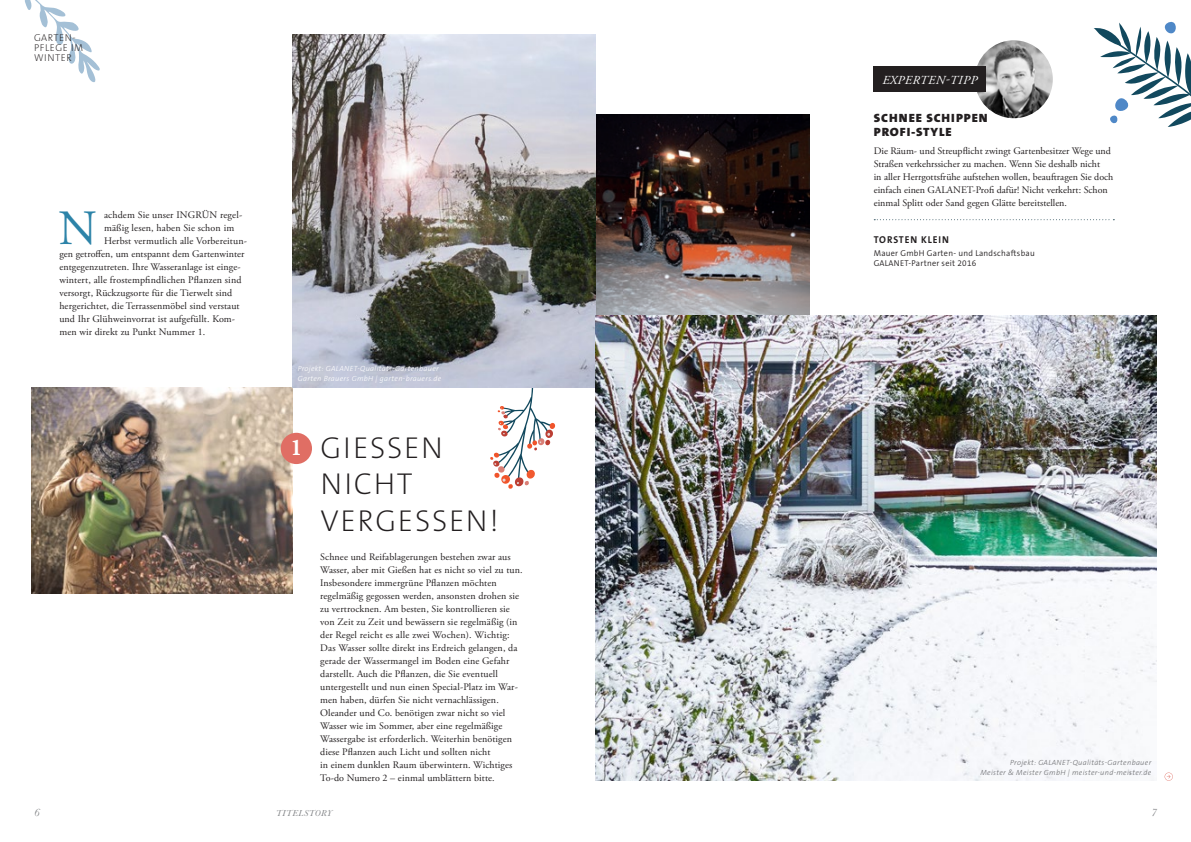
<style>
.page{position:relative;width:1191px;height:842px;background:#fff}
.page>*{position:absolute;margin:0;border:0;box-sizing:border-box;transform-origin:0 0}
._03b_Fliesstext_Init{font:49.2px "Adobe Garamond Pro";color:#2c83a8}
._01_Headline{font:200 30.4px/36.4px "The Sans B W2";letter-spacing:.055em;color:#231f20}
._03a_Fliesstext{font:600 23px "Baskerville";color:#fff}
.t1{font:italic 12.3px "Adobe Garamond Pro";letter-spacing:.035em;color:#fff}
.t2{font:900 12px/14px "The Sans B W9";letter-spacing:.07em;color:#231f20;scale:1.07 1}
.t3{font:italic 11px "Baskerville";color:#808285}
._03a_Fliesstext-2{font:10px/13px "Adobe Garamond Pro";letter-spacing:.01em;color:#231f20}
._03b_Fliesstext_Init-2{font:10px "Adobe Garamond Pro";letter-spacing:.01em;color:#231f20}
._01_Headline-2{font:200 10px/10px "The Sans B W2";letter-spacing:.055em;color:#231f20}
.t4{font:700 10px "The Sans B W7";letter-spacing:.095em;color:#231f20}
.t5{font:italic 9px "Baskerville";letter-spacing:.06em;color:#808285}
.t6{font:300 8.5px "The Sans B W4";letter-spacing:.03em;color:#231f20}
._05_Bildunterschrift{font:italic 300 7.5px/10.5px "The Sans B W3";letter-spacing:.04em;color:#6c6d70;text-align:right}
._05_Bildunterschrift-2{font:italic 300 7.5px/10.5px "The Sans B W3";letter-spacing:.04em;color:#fff}
</style>
<div class="page">
<svg style="left:490px;top:387px;width:65px;height:102px"></svg>
<img style="left:974px;top:40px;width:78px;height:78px;border-radius:39px">
<svg style="left:24px;top:0;width:76px;height:83px"></svg>
<img style="left:31px;top:387px;width:261px;height:206px">
<img style="left:595px;top:114px;width:214px;height:201px">
<img style="left:292px;top:34px;width:303px;height:353px">
<svg style="left:874px;top:219px;width:240px;height:1px"></svg>
<div style="left:873px;top:66px;width:113px;height:26px;background:#231f20"></div>
<img style="left:595px;top:315px;width:562px;height:466px">
<div style="left:281px;top:433px;width:31px;height:31px;background:#e06e64;border-radius:50%"></div>
<svg style="left:1164px;top:772px;width:8px;height:9px"></svg>
<svg style="left:1093px;top:21px;width:98px;height:106px"></svg>
<p class="_01_Headline-2" style="left:34px;top:33px;width:51px">GARTEN-<br>PFLEGE IM<br>WINTER</p>
<p class="_03b_Fliesstext_Init" style="left:58px;top:199px;width:40px">N</p>
<p class="_03b_Fliesstext_Init-2" style="left:104px;top:209px;width:140px">achdem Sie unser INGRÜN regel-</p>
<p class="_03b_Fliesstext_Init-2" style="left:104px;top:222px;width:132px">mäßig lesen, haben Sie schon im</p>
<p class="_03b_Fliesstext_Init-2" style="left:104px;top:235px;width:144px">Herbst vermutlich alle Vorbereitun-</p>
<p class="_03b_Fliesstext_Init-2" style="left:59px;top:248px;width:187px">gen getroffen, um entspannt dem Gartenwinter</p>
<p class="_03b_Fliesstext_Init-2" style="left:59px;top:261px;width:183px">entgegenzutreten. Ihre Wasseranlage ist einge-</p>
<p class="_03b_Fliesstext_Init-2" style="left:59px;top:274px;width:184px">wintert, alle frostempfindlichen Pflanzen sind</p>
<p class="_03b_Fliesstext_Init-2" style="left:59px;top:287px;width:174px">versorgt, Rückzugsorte für die Tierwelt sind</p>
<p class="_03b_Fliesstext_Init-2" style="left:59px;top:300px;width:182px">hergerichtet, die Terrassenmöbel sind verstaut</p>
<p class="_03b_Fliesstext_Init-2" style="left:59px;top:313px;width:177px">und Ihr Glühweinvorrat ist aufgefüllt. Kom-</p>
<p class="_03b_Fliesstext_Init-2" style="left:59px;top:326px;width:148px">men wir direkt zu Punkt Nummer 1.</p>
<p class="_05_Bildunterschrift-2" style="left:298px;top:363px;width:145px">Projekt: GALANET-Qualitäts-Gartenbauer<br>Garten Brauers GmbH | garten-brauers.de</p>
<p class="_03a_Fliesstext" style="left:291px;top:431px;width:13px">1</p>
<p class="_01_Headline" style="left:320px;top:430px;width:180px">GIESSEN<br>NICHT<br>VERGESSEN!</p>
<p class="_03a_Fliesstext-2" style="left:320px;top:550px;width:204px">Schnee und Reifablagerungen bestehen zwar aus Wasser, aber mit Gießen hat es nicht so viel zu tun.<br>Insbesondere immergrüne Pflanzen möchten regelmäßig gegossen werden, ansonsten drohen sie zu vertrocknen. Am besten, Sie kontrollieren sie von Zeit zu Zeit und bewässern sie regelmäßig (in der Regel reicht es alle zwei Wochen). Wichtig:<br>Das Wasser sollte direkt ins Erdreich gelangen, da gerade der Wassermangel im Boden eine Gefahr darstellt. Auch die Pflanzen, die Sie eventuell untergestellt und nun einen Special-Platz im War&shy;men haben, dürfen Sie nicht vernachlässigen.<br>Oleander und Co. benötigen zwar nicht so viel Wasser wie im Sommer, aber eine regelmäßige Wassergabe ist erforderlich. Weiterhin benötigen diese Pflanzen auch Licht und sollten nicht<br>in einem dunklen Raum überwintern. Wichtiges To-do Numero 2 – einmal umblättern bitte.</p>
<p class="t1" style="left:882px;top:72px;width:96px">EXPERTEN-TIPP</p>
<p class="t2" style="left:874px;top:111px;width:108px">SCHNEE SCHIPPEN<br>PROFI-STYLE</p>
<p class="_03a_Fliesstext-2" style="left:873px;top:145px;width:241px">Die Räum- und Streupflicht zwingt Gartenbesitzer Wege und Straßen verkehrssicher zu machen. Wenn Sie deshalb nicht<br>in aller Herrgottsfrühe aufstehen wollen, beauftragen Sie doch einfach einen GALANET-Profi dafür! Nicht verkehrt: Schon einmal Splitt oder Sand gegen Glätte bereitstellen.</p>
<p class="t4" style="left:873px;top:233px;width:77px">TORSTEN KLEIN</p>
<p class="t6" style="left:873px;top:247px;width:163px">Mauer GmbH Garten- und Landschaftsbau</p>
<p class="t6" style="left:873px;top:257px;width:104px">GALANET-Partner seit 2016</p>
<p class="_05_Bildunterschrift" style="left:980px;top:757px;width:172px">Projekt: GALANET-Qualitäts-Gartenbauer<br>Meister &amp; Meister GmbH | meister-und-meister.de</p>
<p class="t3" style="left:34px;top:805px;width:7px">6</p>
<p class="t5" style="left:276px;top:807px;width:58px">TITELSTORY</p>
<p class="t3" style="left:1151px;top:805px;width:7px">7</p>
</div>
